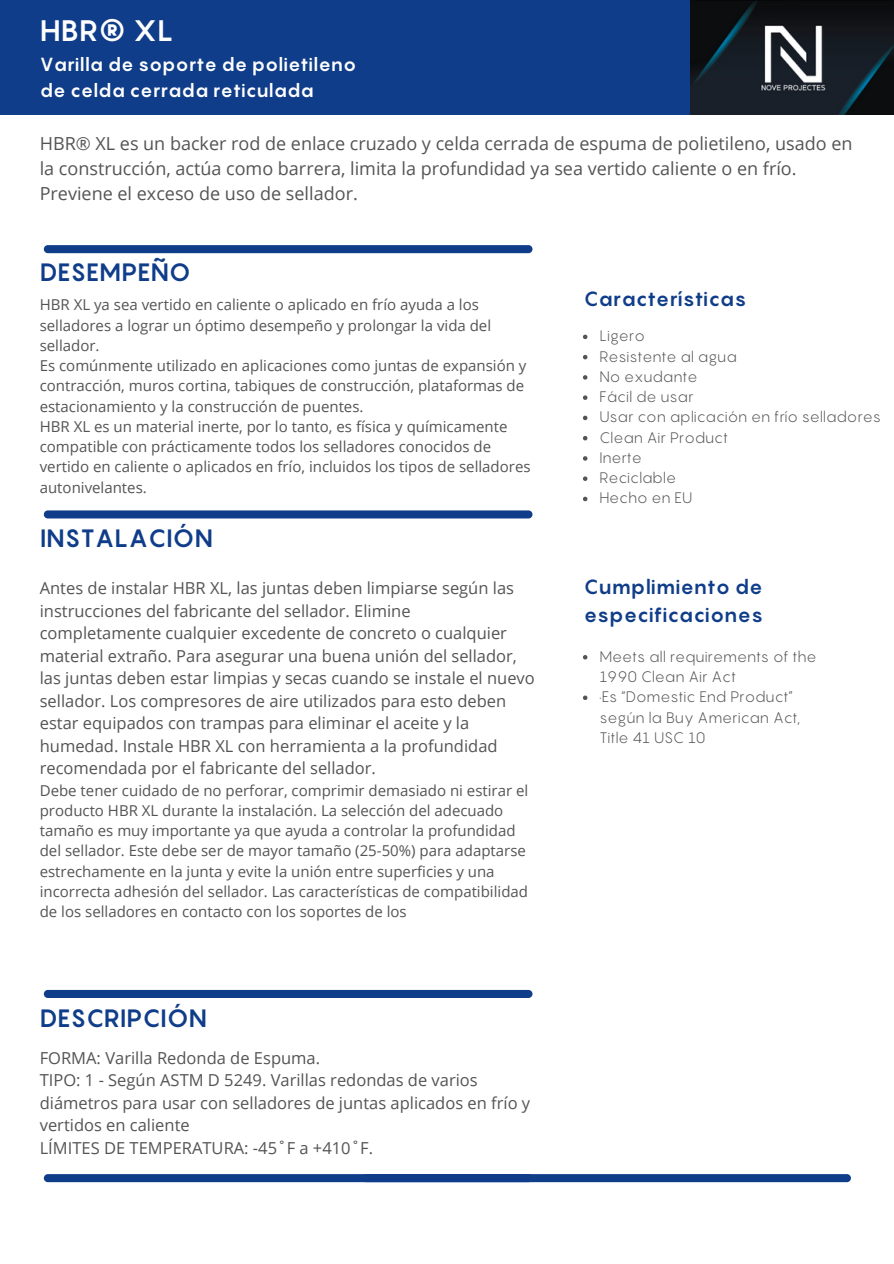
<style>
.page{position:relative;width:894px;height:1264px;background:#fff}
.page>*{position:absolute;margin:0;border:0;box-sizing:border-box;transform-origin:0 0}
.t1{font:700 29.25px "Pangram";color:#fff}
.t2{font:700 24.75px "Pangram";color:#103d89}
.t3{font:700 20.25px/28.2px "Pangram";color:#103d89}
.t4{font:700 18.75px/25.8px "Pangram";color:#fff}
.t5{font:18px/24.8px "Open Sans";color:#545454}
.t6{font:16.5px/22.5px "Open Sans";color:#545454}
.t7{font:15px/20.2px "Open Sans";color:#545454}
.t8{font:15px/20.2px "Pangram";color:#545454}
</style>
<div class="page">
<div style="left:0;top:0;width:893px;height:115px;background:#103d89"></div>
<img style="left:690px;top:0;width:203px;height:115px">
<div style="left:44px;top:245px;width:488px;height:8px;background:#103d89;border-radius:4px"></div>
<svg style="left:583px;top:334px;width:4px;height:5px"></svg>
<svg style="left:583px;top:355px;width:4px;height:4px"></svg>
<svg style="left:583px;top:375px;width:4px;height:4px"></svg>
<svg style="left:583px;top:395px;width:4px;height:5px"></svg>
<svg style="left:583px;top:415px;width:4px;height:5px"></svg>
<svg style="left:583px;top:436px;width:4px;height:4px"></svg>
<svg style="left:583px;top:456px;width:4px;height:4px"></svg>
<svg style="left:583px;top:476px;width:4px;height:5px"></svg>
<svg style="left:583px;top:496px;width:4px;height:5px"></svg>
<svg style="left:583px;top:655px;width:4px;height:4px"></svg>
<svg style="left:583px;top:695px;width:4px;height:5px"></svg>
<div style="left:44px;top:510px;width:488px;height:8px;background:#103d89;border-radius:4px"></div>
<div style="left:44px;top:989px;width:488px;height:8px;background:#103d89;border-radius:4px"></div>
<div style="left:44px;top:1174px;width:488px;height:7px;background:#103d89;border-radius:4px"></div>
<div style="left:362px;top:1174px;width:488px;height:7px;background:#103d89;border-radius:4px"></div>
<p class="t1" style="left:40px;top:13px;width:135px">HBR® XL</p>
<p class="t4" style="left:40px;top:52px;width:318px">Varilla de soporte de polietileno de celda cerrada reticulada</p>
<h3 class="t5" style="left:40px;top:131px;width:814px">HBR® XL es un backer rod de enlace cruzado y celda cerrada de espuma de polietileno, usado en la construcción, actúa como barrera, limita la profundidad ya sea vertido caliente o en frío.<br>Previene el exceso de uso de sellador.</h3>
<h4 class="t2" style="left:40px;top:257px;width:152px">DESEMPEÑO</h4>
<p class="t7" style="left:40px;top:294px;width:453px">HBR XL ya sea vertido en caliente o aplicado en frío ayuda a los selladores a lograr un óptimo desempeño y prolongar la vida del sellador.</p>
<h2 class="t7" style="left:40px;top:355px;width:488px">Es comúnmente utilizado en aplicaciones como juntas de expansión y contracción, muros cortina, tabiques de construcción, plataformas de estacionamiento y la construcción de puentes.</h2>
<p class="t7" style="left:40px;top:416px;width:492px">HBR XL es un material inerte, por lo tanto, es física y químicamente compatible con prácticamente todos los selladores conocidos de vertido en caliente o aplicados en frío, incluidos los tipos de selladores autonivelantes.</p>
<p class="t2" style="left:40px;top:523px;width:174px">INSTALACIÓN</p>
<p class="t6" style="left:40px;top:576px;width:496px">Antes de instalar HBR XL, las juntas deben limpiarse según las instrucciones del fabricante del sellador. Elimine completamente cualquier excedente de concreto o cualquier material extraño. Para asegurar una buena unión del sellador, las juntas deben estar limpias y secas cuando se instale el nuevo sellador. Los compresores de aire utilizados para esto deben estar equipados con trampas para eliminar el aceite y la humedad. Instale HBR XL con herramienta a la profundidad recomendada por el fabricante del sellador.</p>
<p class="t7" style="left:40px;top:779px;width:490px">Debe tener cuidado de no perforar, comprimir demasiado ni estirar el producto HBR XL durante la instalación. La selección del adecuado tamaño es muy importante ya que ayuda a controlar la profundidad del sellador. Este debe ser de mayor tamaño (25-50%) para adaptarse estrechamente en la junta y evite la unión entre superficies y una incorrecta adhesión del sellador. Las características de compatibilidad de los selladores en contacto con los soportes de los</p>
<p class="t2" style="left:40px;top:1003px;width:169px">DESCRIPCIÓN</p>
<p class="t6" style="left:40px;top:1046px;width:492px">FORMA: Varilla Redonda de Espuma.<br>TIPO: 1 - Según ASTM D 5249. Varillas redondas de varios diámetros para usar con selladores de juntas aplicados en frío y vertidos en caliente<br>LÍMITES DE TEMPERATURA: -45˚F a +410˚F.</p>
<h3 class="t3" style="left:583px;top:284px;width:164px">Características</h3>
<h3 class="t8" style="left:599px;top:326px;width:47px">Ligero</h3>
<p class="t8" style="left:599px;top:346px;width:139px">Resistente al agua</p>
<p class="t8" style="left:599px;top:366px;width:99px">No exudante</p>
<p class="t8" style="left:599px;top:386px;width:96px">Fácil de usar</p>
<p class="t8" style="left:599px;top:407px;width:283px">Usar con aplicación en frío selladores</p>
<p class="t8" style="left:599px;top:427px;width:130px">Clean Air Product</p>
<p class="t8" style="left:599px;top:447px;width:44px">Inerte</p>
<p class="t8" style="left:599px;top:467px;width:78px">Reciclable</p>
<p class="t8" style="left:599px;top:488px;width:94px">Hecho en EU</p>
<h2 class="t3" style="left:583px;top:572px;width:181px">Cumplimiento de especificaciones</h2>
<p class="t8" style="left:599px;top:646px;width:218px">Meets all requirements of the<br>1990 Clean Air Act</p>
<h4 class="t8" style="left:599px;top:686px;width:202px">·Es “Domestic End Product” según la Buy American Act,<br>Title 41 USC 10</h4>
</div>
